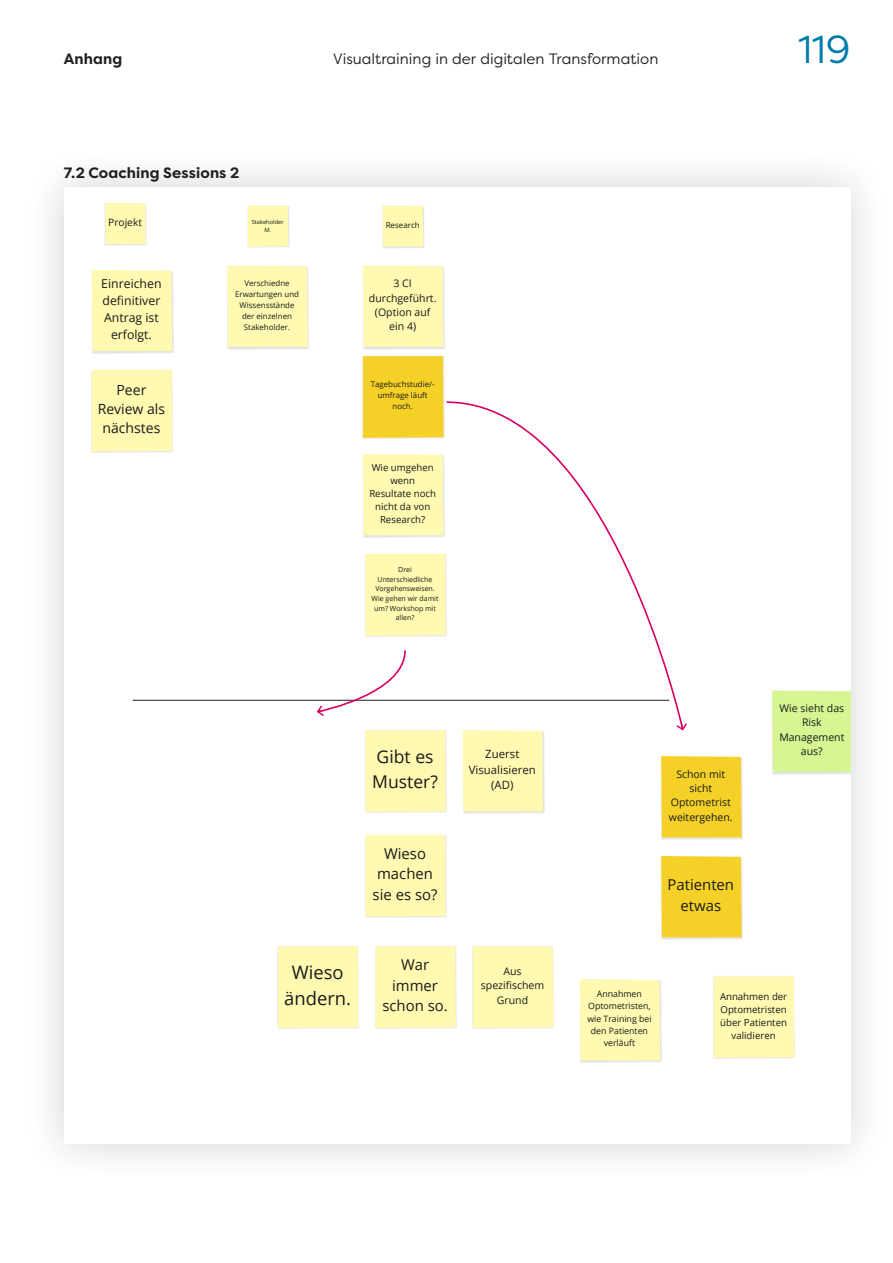
<style>
.page{position:relative;width:893px;height:1263px;background:#fff}
.page>*{position:absolute;margin:0;border:0;box-sizing:border-box;transform-origin:0 0}
.t1{font:39px "Filson Pro";color:#007ca9}
.t2{font:18.45px/25.5px "Open Sans";color:#1a1a1a;text-align:center}
.t3{font:17.55px/24.2px "Open Sans";color:#1a1a1a}
.t4{font:15px "Filson Pro";color:#231f20}
.t5{font:700 15px "Filson Pro";letter-spacing:.005em;color:#231f20}
.t6{font:14.85px/20.5px "Open Sans";color:#1a1a1a;text-align:center}
.t7{font:14.1px/19.4px "Open Sans";color:#1a1a1a;text-align:center}
.t8{font:12.3px/17.1px "Open Sans";color:#1a1a1a;text-align:center}
.t9{font:11.4px/15.8px "Open Sans";color:#1a1a1a;text-align:center}
.t10{font:10.5px/14.4px "Open Sans";color:#1a1a1a;text-align:center}
.t11{font:10.2px "Open Sans";color:#1a1a1a}
.t12{font:9.6px/13.2px "Open Sans";color:#1a1a1a;text-align:center}
.t13{font:8.7px/12.3px "Open Sans";color:#1a1a1a;text-align:center}
.t14{font:7.95px/10.9px "Open Sans";color:#1a1a1a;text-align:center}
.t15{font:7.05px/9.6px "Open Sans";color:#1a1a1a;text-align:center}
.t16{font:5.7px/7.9px "Open Sans";color:#1a1a1a;text-align:center}
</style>
<div class="page">
<div style="left:24px;top:147px;width:866px;height:1036px;background:#231f20;opacity:.2"></div>
<div style="left:64px;top:187px;width:786px;height:956px;background:#fff"></div>
<img style="left:362px;top:356px;width:83px;height:83px">
<div style="left:363px;top:356px;width:80px;height:82px;background:#f5d128"></div>
<img style="left:363px;top:266px;width:82px;height:84px">
<div style="left:363px;top:266px;width:80px;height:81px;background:#fff9b1"></div>
<div style="left:383px;top:206px;width:40px;height:41px;background:#fff9b1"></div>
<div style="left:105px;top:203px;width:41px;height:41px;background:#fff9b1"></div>
<img style="left:91px;top:270px;width:83px;height:84px">
<div style="left:92px;top:270px;width:80px;height:81px;background:#fff9b1"></div>
<div style="left:92px;top:370px;width:80px;height:81px;background:#fff9b1"></div>
<img style="left:363px;top:455px;width:82px;height:83px">
<div style="left:363px;top:454px;width:80px;height:81px;background:#fff9b1"></div>
<div style="left:248px;top:206px;width:40px;height:41px;background:#fff9b1"></div>
<img style="left:227px;top:288px;width:82px;height:62px">
<div style="left:227px;top:266px;width:81px;height:81px;background:#fff9b1"></div>
<div style="left:365px;top:554px;width:80px;height:82px;background:#fff9b1"></div>
<hr style="left:133px;top:700px;width:536px;height:1px;background:#231f20">
<div style="left:365px;top:730px;width:81px;height:82px;background:#fff9b1"></div>
<div style="left:365px;top:835px;width:81px;height:82px;background:#fff9b1"></div>
<div style="left:375px;top:946px;width:81px;height:82px;background:#fff9b1"></div>
<div style="left:473px;top:946px;width:80px;height:82px;background:#fff9b1"></div>
<img style="left:462px;top:730px;width:83px;height:84px">
<div style="left:463px;top:730px;width:80px;height:81px;background:#fff9b1"></div>
<svg style="left:314px;top:650px;width:93px;height:66px"></svg>
<div style="left:278px;top:946px;width:80px;height:82px;background:#fff9b1"></div>
<svg style="left:445px;top:401px;width:237px;height:320px"></svg>
<svg style="left:676px;top:721px;width:11px;height:10px"></svg>
<img style="left:661px;top:778px;width:82px;height:62px">
<div style="left:661px;top:756px;width:81px;height:81px;background:#f5d128"></div>
<img style="left:661px;top:878px;width:82px;height:62px">
<div style="left:661px;top:856px;width:81px;height:81px;background:#f5d128"></div>
<img style="left:579px;top:979px;width:83px;height:84px">
<div style="left:580px;top:979px;width:80px;height:81px;background:#fff9b1"></div>
<div style="left:714px;top:976px;width:80px;height:82px;background:#fff9b1"></div>
<img style="left:772px;top:772px;width:78px;height:3px">
<div style="left:772px;top:690px;width:78px;height:82px;background:#d5f692"></div>
<h3 class="t5" style="left:64px;top:50px;width:60px">Anhang</h3>
<h3 class="t4" style="left:333px;top:53px;width:327px">Visualtraining in der digitalen Transformation</h3>
<h3 class="t5" style="left:64px;top:165px;width:177px">7.2 Coaching Sessions 2</h3>
<p class="t11" style="left:108px;top:218px;width:35px">Projekt</p>
<p class="t14" style="left:386px;top:221px;width:36px">Research</p>
<p class="t16" style="left:252px;top:217px;width:34px">Stakeholder<br>M.</p>
<p class="t8" style="left:101px;top:274px;width:62px">Einreichen definitiver<br>Antrag ist erfolgt.</p>
<h3 class="t7" style="left:98px;top:380px;width:69px">Peer<br>Review als nächstes</h3>
<p class="t14" style="left:235px;top:277px;width:65px">Verschiedne<br>Erwartungen und<br>Wissensstände der einzelnen<br>Stakeholder.</p>
<p class="t10" style="left:369px;top:276px;width:69px">3 CI durchgeführt. (Option auf ein 4)</p>
<p class="t14" style="left:371px;top:380px;width:65px">Tagebuchstudie/- umfrage läuft noch.</p>
<p class="t12" style="left:369px;top:460px;width:68px">Wie umgehen wenn<br>Resultate noch nicht da von<br>Research?</p>
<p class="t15" style="left:372px;top:564px;width:68px">Drei<br>Unterschiedliche<br>Vorgehensweisen.<br>Wie gehen wir damit um? Workshop mit allen?</p>
<h3 class="t3" style="left:372px;top:744px;width:67px">Gibt es<br>Muster?</h3>
<h3 class="t6" style="left:373px;top:843px;width:66px">Wieso machen sie es so?</h3>
<p class="t9" style="left:469px;top:745px;width:68px">Zuerst<br>Visualisieren (AD)</p>
<p class="t10" style="left:669px;top:766px;width:65px">Schon mit sicht<br>Optometrist weitergehen.</p>
<h3 class="t6" style="left:667px;top:876px;width:68px">Patienten etwas</h3>
<h1 class="t1" style="left:798px;top:29px;width:54px">119</h1>
<p class="t10" style="left:779px;top:701px;width:67px">Wie sieht das<br>Risk<br>Management aus?</p>
<h2 class="t2" style="left:284px;top:959px;width:68px">Wieso ändern.</h2>
<h3 class="t6" style="left:382px;top:954px;width:67px">War immer schon so.</h3>
<p class="t10" style="left:481px;top:964px;width:65px">Aus spezifischem<br>Grund</p>
<p class="t13" style="left:587px;top:987px;width:66px">Annahmen<br>Optometristen, wie Training bei den Patienten verläuft</p>
<p class="t12" style="left:720px;top:990px;width:69px">Annahmen der<br>Optometristen über Patienten validieren</p>
</div>
